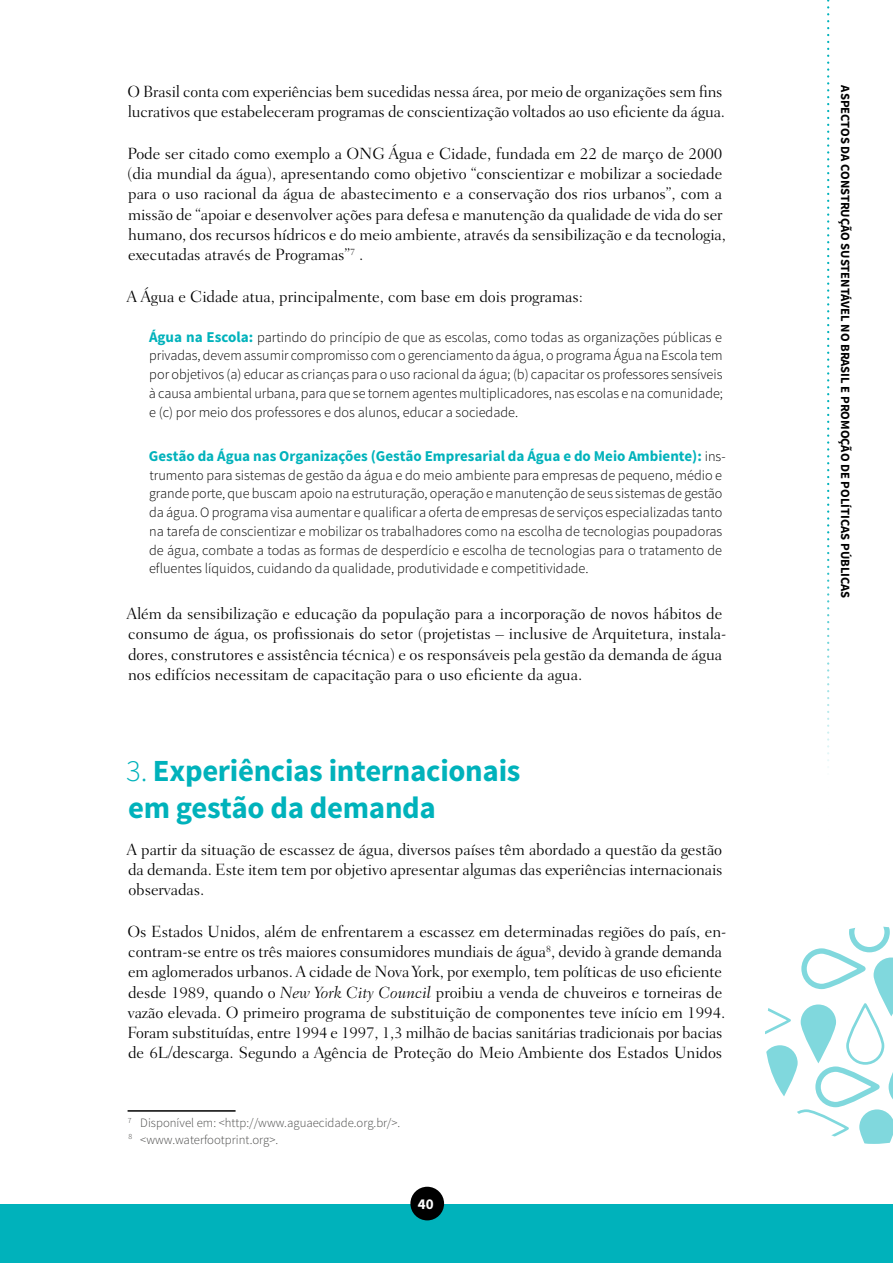
<style>
.page{position:relative;width:893px;height:1263px;background:#fff}
.page>*{position:absolute;margin:0;border:0;box-sizing:border-box;transform-origin:0 0}
.t1{font:700 30.75px/36.9px "Source Sans Pro";letter-spacing:-.01em;color:#00b2bb}
.t2{font:300 16.5px/20.2px "Fairfield LT Std";letter-spacing:-.005em;color:#000}
.t3{font:700 15px "Source Sans Pro";color:#00b2bb}
.t4{font:700 15px "Source Sans Pro";color:#fff}
.t5{font:300 14.25px/18.8px "Source Sans Pro";color:#000;text-align:justify}
.t6{font:300 12.75px/16.5px "Source Sans Pro";color:#4a4a49}
.t7{font:700 12.6px "Source Sans Pro";color:#000}
.s1{font-weight:700;font-size:15px;color:#00b2bb}
.s2{font-weight:300;font-size:14.25px;color:#000}
.s3{font-weight:300}
.s4{font-style:italic}
</style>
<div class="page">
<svg style="left:765px;top:926px;width:128px;height:218px"></svg>
<div style="left:0;top:1204px;width:893px;height:59px;background:#00b2bb"></div>
<svg style="left:827px;top:0;width:2px;height:768px"></svg>
<div style="left:410px;top:1187px;width:34px;height:33px;background:#000;border-radius:50%"></div>
<hr style="left:128px;top:1110px;width:108px;height:2px;background:#000">
<p class="t2" style="left:127px;top:82px;width:599px">O Brasil conta com experiências bem sucedidas nessa área, por meio de organizações sem fins lucrativos que estabeleceram programas de conscientização voltados ao uso eficiente da água.</p>
<p class="t2" style="left:127px;top:143px;width:600px">Pode ser citado como exemplo a ONG Água e Cidade, fundada em 22 de março de 2000 (dia mundial da água), apresentando como objetivo “conscientizar e mobilizar a sociedade para o uso racional da água de abastecimento e a conservação dos rios urbanos”, com a missão de “apoiar e desenvolver ações para defesa e manutenção da qualidade de vida do ser humano, dos recursos hídricos e do meio ambiente, através da sensibilização e da tecnologia, executadas através de Programas”<sup>7</sup> .</p>
<p class="t2" style="left:126px;top:286px;width:458px">A Água e Cidade atua, principalmente, com base em dois programas:</p>
<p class="t5" style="left:149px;top:328px;width:576px"><span class="s1">Água na Escola:</span> partindo do princípio de que as escolas, como todas as organizações públicas e privadas, devem assumir compromisso com o gerenciamento da água, o programa Água na Escola tem por objetivos (a) educar as crianças para o uso racional da água; (b) capacitar os professores sensíveis à causa ambiental urbana, para que se tornem agentes multiplicadores, nas escolas e na comunidade; e (c) por meio dos professores e dos alunos, educar a sociedade.</p>
<p class="t3" style="left:149px;top:446px;width:578px">Gestão da Água nas Organizações (Gestão Empresarial da Água e do Meio Ambiente): <span class="s2">ins-</span></p>
<p class="t5" style="left:149px;top:466px;width:575px">trumento para sistemas de gestão da água e do meio ambiente para empresas de pequeno, médio e grande porte, que buscam apoio na estruturação, operação e manutenção de seus sistemas de gestão da água. O programa visa aumentar e qualificar a oferta de empresas de serviços especializadas tanto na tarefa de conscientizar e mobilizar os trabalhadores como na escolha de tecnologias poupadoras de água, combate a todas as formas de desperdício e escolha de tecnologias para o tratamento de efluentes líquidos, cuidando da qualidade, produtividade e competitividade.</p>
<p class="t2" style="left:126px;top:604px;width:601px">Além da sensibilização e educação da população para a incorporação de novos hábitos de consumo de água, os profissionais do setor (projetistas – inclusive de Arquitetura, instala&shy;dores, construtores e assistência técnica) e os responsáveis pela gestão da demanda de água nos edifícios necessitam de capacitação para o uso eficiente da agua.</p>
<h1 class="t1" style="left:126px;top:753px;width:396px"><span class="s3">3.</span> Experiências internacionais em gestão da demanda</h1>
<p class="t2" style="left:126px;top:839px;width:598px;text-align:justify">A partir da situação de escassez de água, diversos países têm abordado a questão da gestão da demanda. Este item tem por objetivo apresentar algumas das experiências internacionais observadas.</p>
<p class="t2" style="left:127px;top:921px;width:600px">Os Estados Unidos, além de enfrentarem a escassez em determinadas regiões do país, en&shy;contram-se entre os três maiores consumidores mundiais de água<sup>8</sup>, devido à grande demanda em aglomerados urbanos. A cidade de Nova York, por exemplo, tem políticas de uso eficiente desde 1989, quando o <span class="s4">New York City Council</span> proibiu a venda de chuveiros e torneiras de vazão elevada. O primeiro programa de substituição de componentes teve início em 1994.<br>Foram substituídas, entre 1994 e 1997, 1,3 milhão de bacias sanitárias tradicionais por bacias de 6L/descarga. Segundo a Agência de Proteção do Meio Ambiente dos Estados Unidos</p>
<p class="t6" style="left:128px;top:1115px;width:274px"><sup>7</sup> Disponível em: &lt;http://www.aguaecidade.org.br/&gt;.<br><sup>8</sup> &lt;www.waterfootprint.org&gt;.</p>
<p class="t4" style="left:418px;top:1194px;width:17px">40</p>
<p class="t7" style="left:853px;top:85px;width:514px;rotate:90deg">Aspectos da Construção Sustentável no Brasil e Promoção de Políticas Públicas</p>
</div>
